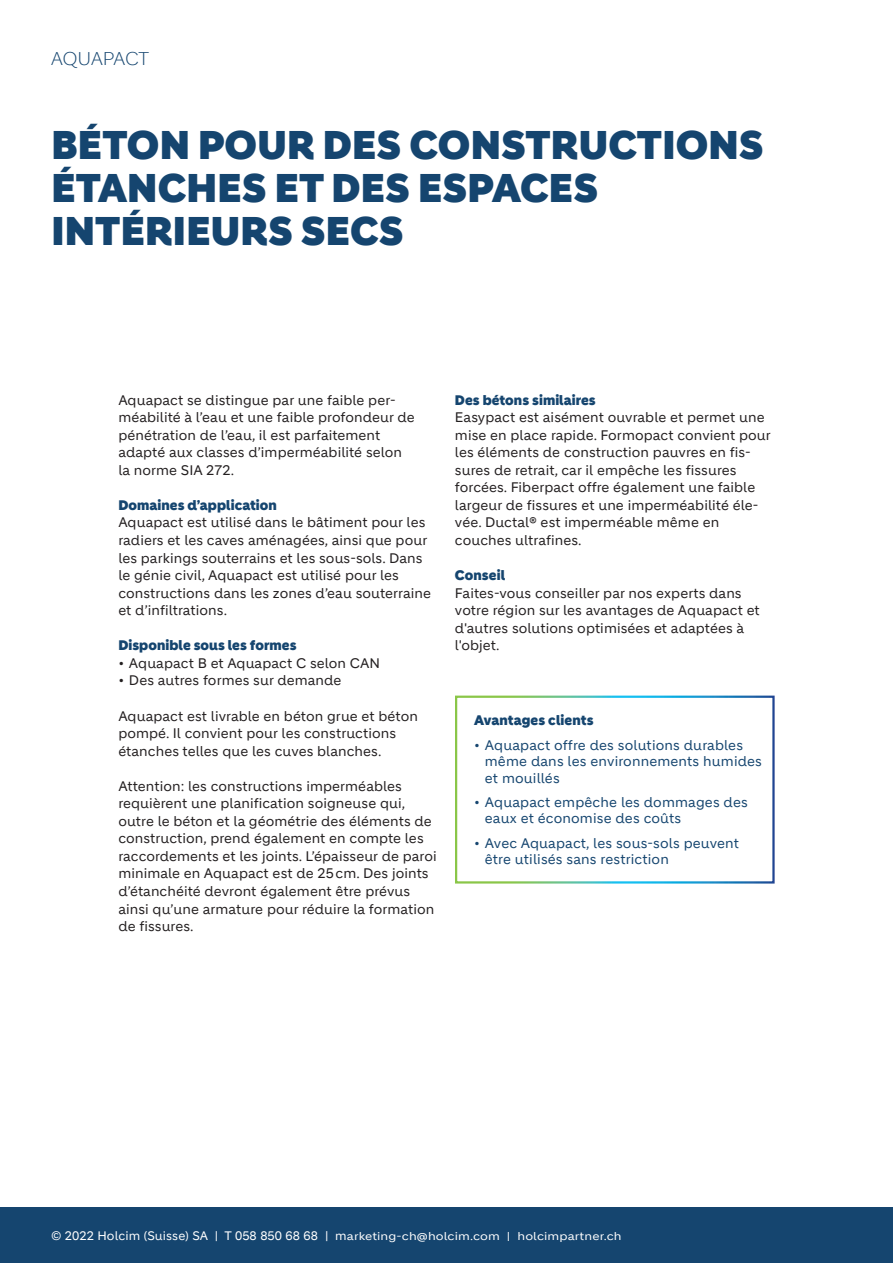
<style>
.page{position:relative;width:893px;height:1263px;background:#fff}
.page>*{position:absolute;margin:0;border:0;box-sizing:border-box;transform-origin:0 0}
.t1{font:900 39px/42.9px "Holcim Headline";letter-spacing:.005em;color:#15456f}
.t2{font:300 18px "Holcim Headline";letter-spacing:.005em;color:#15456f}
.t3{font:13.5px/17.5px "Holcim";letter-spacing:.005em;color:#231f20}
.t4{font:13.5px/16.2px "Holcim";letter-spacing:.01em;color:#15456f}
.t5{font:900 13.5px "Holcim Headline";letter-spacing:.005em;color:#15456f}
.t6{font:10.8px "Holcim";letter-spacing:.01em;color:#fff;scale:1.13 1}
.s1{font-size:12px}
</style>
<div class="page">
<div style="left:0;top:1208px;width:893px;height:55px;background:#15456f"></div>
<div style="left:455px;top:696px;width:320px;height:187px;border:2px solid #fff"></div>
<h2 class="t2" style="left:51px;top:49px;width:99px">AQUAPACT</h2>
<h1 class="t1" style="left:51px;top:124px;width:714px">BÉTON POUR DES CONSTRUCTIONS<br>ÉTANCHES ET DES ESPACES<br>INTÉRIEURS SECS</h1>
<p class="t3" style="left:118px;top:391px;width:298px">Aquapact se distingue par une faible per&shy;méabilité à l’eau et une faible profondeur de pénétration de l’eau, il est parfaitement adapté aux classes d’imperméabilité selon la norme SIA 272.</p>
<p class="t5" style="left:118px;top:497px;width:160px">Domaines d’application</p>
<p class="t3" style="left:118px;top:514px;width:314px">Aquapact est utilisé dans le bâtiment pour les radiers et les caves aménagées, ainsi que pour les parkings souterrains et les sous-sols. Dans le génie civil, Aquapact est utilisé pour les constructions dans les zones d’eau souterraine et d’infiltrations.</p>
<p class="t5" style="left:118px;top:637px;width:180px">Disponible sous les formes</p>
<p class="t3" style="left:118px;top:654px;width:263px">• Aquapact B et Aquapact C selon CAN</p>
<p class="t3" style="left:118px;top:672px;width:225px">• Des autres formes sur demande</p>
<p class="t3" style="left:118px;top:707px;width:301px">Aquapact est livrable en béton grue et béton pompé. Il convient pour les constructions étanches telles que les cuves blanches.</p>
<p class="t3" style="left:118px;top:777px;width:320px">Attention: les constructions imperméables requièrent une planification soigneuse qui, outre le béton et la géométrie des éléments de construction, prend également en compte les raccordements et les joints. L’épaisseur de paroi minimale en Aquapact est de 25cm. Des joints d’étanchéité devront également être prévus ainsi qu’une armature pour réduire la formation de fissures.</p>
<p class="t5" style="left:455px;top:392px;width:142px">Des bétons similaires</p>
<p class="t3" style="left:455px;top:409px;width:317px">Easypact est aisément ouvrable et permet une mise en place rapide. Formopact convient pour les éléments de construction pauvres en fis&shy;sures de retrait, car il empêche les fissures forcées. Fiberpact offre également une faible largeur de fissures et une imperméabilité éle&shy;vée. Ductal® est imperméable même en couches ultrafines.</p>
<p class="t5" style="left:455px;top:567px;width:52px">Conseil</p>
<p class="t3" style="left:455px;top:584px;width:306px">Faites-vous conseiller par nos experts dans votre région sur les avantages de Aquapact et d'autres solutions optimisées et adaptées à l'objet.</p>
<p class="t5" style="left:474px;top:713px;width:121px">Avantages clients</p>
<p class="t4" style="left:485px;top:737px;width:279px;text-indent:-11px">• Aquapact offre des solutions durables même dans les environnements humides et mouillés</p>
<p class="t4" style="left:485px;top:794px;width:264px;text-indent:-11px">• Aquapact empêche les dommages des eaux et économise des coûts</p>
<p class="t4" style="left:485px;top:835px;width:256px;text-indent:-11px">• Avec Aquapact, les sous-sols peuvent être utilisés sans restriction</p>
<p class="t6" style="left:51px;top:1230px;width:506px"><span class="s1">© 2022 Holcim (Suisse) SA | T 058 850 68 68 | m</span>arketing-ch@holcim.com | holcimpartner.ch</p>
</div>
